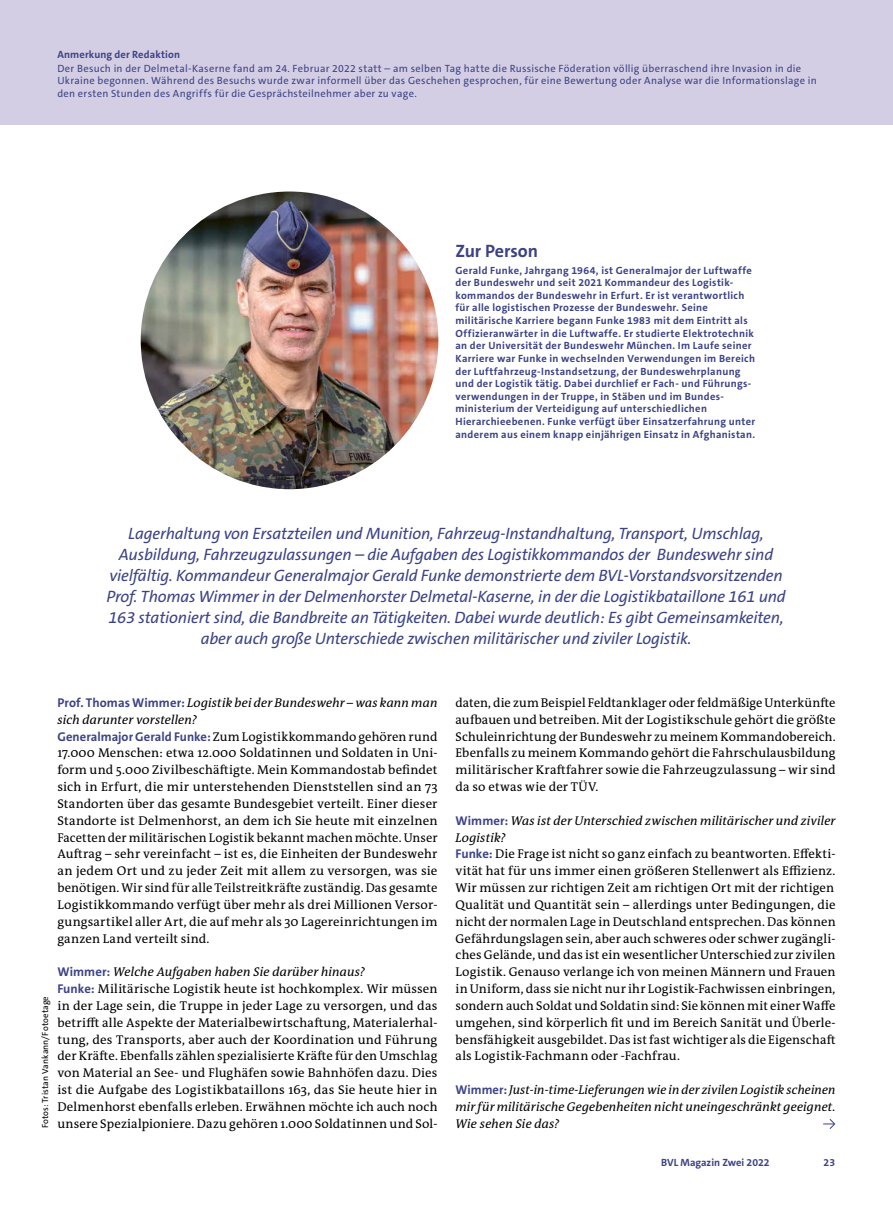
<style>
.page{position:relative;width:893px;height:1212px;background:#fff}
.page>*{position:absolute;margin:0;border:0;box-sizing:border-box;transform-origin:0 0}
.t1{font:700 18px "The Sans C5";letter-spacing:-.005em;color:#3c4385}
.t2{font:italic 16.5px/21px "The Sans C5";letter-spacing:-.01em;color:#3c4385;text-align:center}
.t3{font:12.75px/16.8px "The Antiqua B W5 Plain";letter-spacing:.01em;color:#000}
.t4{font:italic 12.75px/16.8px "The Antiqua B W5 Plain";letter-spacing:.005em;color:#000}
.t5{font:700 10.5px/12.6px "The Sans C5";letter-spacing:.03em;color:#3c4385}
.t6{font:10.5px/12.6px "The Sans C5";letter-spacing:.03em;color:#3c4385}
.t7{font:700 10.5px "The Sans C5";letter-spacing:.01em;color:#3c4385}
.t8{font:700 10.5px "The Sans C5";color:#3c4385}
.t9{font:8.85px "The Sans C5";letter-spacing:.01em;color:#000}
.s1{font-family:"The Sans C5";font-weight:700;color:#3c4385}
.s2{font-style:italic}
.s3{font-family:"The Sans C5";font-weight:700;font-style:normal;color:#3c4385}
</style>
<div class="page">
<div style="left:0;top:0;width:893px;height:125px;background:#d4cee4"></div>
<img style="left:141px;top:192px;width:297px;height:297px;border-radius:149px">
<svg style="left:823px;top:1119px;width:12px;height:10px"></svg>
<p class="t7" style="left:57px;top:48px;width:124px">Anmerkung der Redaktion</p>
<p class="t6" style="left:57px;top:62px;width:761px">Der Besuch in der Delmetal-Kaserne fand am 24. Februar 2022 statt – am selben Tag hatte die Russische Föderation völlig überraschend ihre Invasion in die<br>Ukraine begonnen. Während des Besuchs wurde zwar informell über das Geschehen gesprochen, für eine Bewertung oder Analyse war die Informationslage in den ersten Stunden des Angriffs für die Gesprächsteilnehmer aber zu vage.</p>
<h1 class="t1" style="left:455px;top:239px;width:84px">Zur Person</h1>
<p class="t5" style="left:455px;top:264px;width:301px">Gerald Funke, Jahrgang 1964, ist Generalmajor der Luftwaffe der Bundeswehr und seit 2021 Kommandeur des Logistik&shy;kommandos der Bundeswehr in Erfurt. Er ist verantwortlich für alle logistischen Prozesse der Bundeswehr. Seine militärische Karriere begann Funke 1983 mit dem Eintritt als Offizieranwärter in die Luftwaffe. Er studierte Elektrotechnik an der Universität der Bundeswehr München. Im Laufe seiner Karriere war Funke in wechselnden Verwendungen im Bereich der Luftfahrzeug-Instandsetzung, der Bundeswehrplanung und der Logistik tätig. Dabei durchlief er Fach- und Führungs&shy;verwendungen in der Truppe, in Stäben und im Bundes&shy;ministerium der Verteidigung auf unterschiedlichen Hierarchieebenen. Funke verfügt über Einsatzerfahrung unter anderem aus einem knapp einjährigen Einsatz in Afghanistan.</p>
<p class="t2" style="left:106px;top:523px;width:681px">Lagerhaltung von Ersatzteilen und Munition, Fahrzeug-Instandhaltung, Transport, Umschlag, Ausbildung, Fahrzeugzulassungen – die Aufgaben des Logistikkommandos der Bundeswehr sind vielfältig. Kommandeur Generalmajor Gerald Funke demonstrierte dem BVL-Vorstandsvorsitzenden Prof. Thomas Wimmer in der Delmenhorster Delmetal-Kaserne, in der die Logistikbataillone 161 und 163 stationiert sind, die Bandbreite an Tätigkeiten. Dabei wurde deutlich: Es gibt Gemeinsamkeiten, aber auch große Unterschiede zwischen militärischer und ziviler Logistik.</p>
<p class="t3" style="left:57px;top:694px;width:382px"><span class="s1">Prof. Thomas Wimmer:</span> <span class="s2">Logistik bei der Bundeswehr – was kann man sich darunter vorstellen?<br></span><span class="s1">Generalmajor Gerald Funke:</span> Zum Logistikkommando gehören rund 17.000 Menschen: etwa 12.000 Soldatinnen und Soldaten in Uni&shy;form und 5.000 Zivilbeschäftigte. Mein Kommandostab befindet sich in Erfurt, die mir unterstehenden Dienststellen sind an 73<br>Standorten über das gesamte Bundesgebiet verteilt. Einer dieser Standorte ist Delmenhorst, an dem ich Sie heute mit einzelnen Facetten der militärischen Logistik bekannt machen möchte. Unser Auftrag – sehr vereinfacht – ist es, die Einheiten der Bundeswehr an jedem Ort und zu jeder Zeit mit allem zu versorgen, was sie benötigen. Wir sind für alle Teilstreitkräfte zuständig. Das gesamte Logistikkommando verfügt über mehr als drei Millionen Versor&shy;gungsartikel aller Art, die auf mehr als 30 Lagereinrichtungen im ganzen Land verteilt sind.</p>
<p class="t3" style="left:57px;top:964px;width:382px"><span class="s1">Wimmer:</span> <span class="s2">Welche Aufgaben haben Sie darüber hinaus?<br></span><span class="s1">Funke:</span> Militärische Logistik heute ist hochkomplex. Wir müssen in der Lage sein, die Truppe in jeder Lage zu versorgen, und das betrifft alle Aspekte der Materialbewirtschaftung, Materialerhal&shy;tung, des Transports, aber auch der Koordination und Führung der Kräfte. Ebenfalls zählen spezialisierte Kräfte für den Umschlag von Material an See- und Flughäfen sowie Bahnhöfen dazu. Dies ist die Aufgabe des Logistikbataillons 163, das Sie heute hier in Delmenhorst ebenfalls erleben. Erwähnen möchte ich auch noch unsere Spezialpioniere. Dazu gehören 1.000 Soldatinnen und Sol-</p>
<p class="t9" style="left:39px;top:1128px;width:134px;rotate:-90deg">Fotos: Tristan Vankann/Fotoetage</p>
<p class="t3" style="left:455px;top:694px;width:382px;text-align:justify">daten, die zum Beispiel Feldtanklager oder feldmäßige Unterkünfte aufbauen und betreiben. Mit der Logistikschule gehört die größte Schuleinrichtung der Bundeswehr zu meinem Kommandobereich.<br>Ebenfalls zu meinem Kommando gehört die Fahrschulausbildung militärischer Kraftfahrer sowie die Fahrzeugzulassung – wir sind da so etwas wie der TÜV.</p>
<p class="t3" style="left:455px;top:812px;width:382px"><span class="s1">Wimmer:</span> <span class="s2">Was ist der Unterschied zwischen militärischer und ziviler Logistik?<br></span><span class="s1">Funke:</span> Die Frage ist nicht so ganz einfach zu beantworten. Effekti&shy;vität hat für uns immer einen größeren Stellenwert als Effizienz.<br>Wir müssen zur richtigen Zeit am richtigen Ort mit der richtigen Qualität und Quantität sein – allerdings unter Bedingungen, die nicht der normalen Lage in Deutschland entsprechen. Das können Gefährdungslagen sein, aber auch schweres oder schwer zugängli&shy;ches Gelände, und das ist ein wesentlicher Unterschied zur zivilen Logistik. Genauso verlange ich von meinen Männern und Frauen in Uniform, dass sie nicht nur ihr Logistik-Fachwissen einbringen, sondern auch Soldat und Soldatin sind: Sie können mit einer Waffe umgehen, sind körperlich fit und im Bereich Sanität und Überle&shy;bensfähigkeit ausgebildet. Das ist fast wichtiger als die Eigenschaft als Logistik-Fachmann oder -Fachfrau.</p>
<p class="t4" style="left:455px;top:1081px;width:382px"><span class="s3">Wimmer:</span> Just-in-time-Lieferungen wie in der zivilen Logistik scheinen mir für militärische Gegebenheiten nicht uneingeschränkt geeignet.</p>
<p class="t4" style="left:455px;top:1115px;width:106px">Wie sehen Sie das?</p>
<p class="t8" style="left:661px;top:1155px;width:110px">BVL Magazin Zwei 2022</p>
<p class="t5" style="left:824px;top:1156px;width:13px">23</p>
</div>
